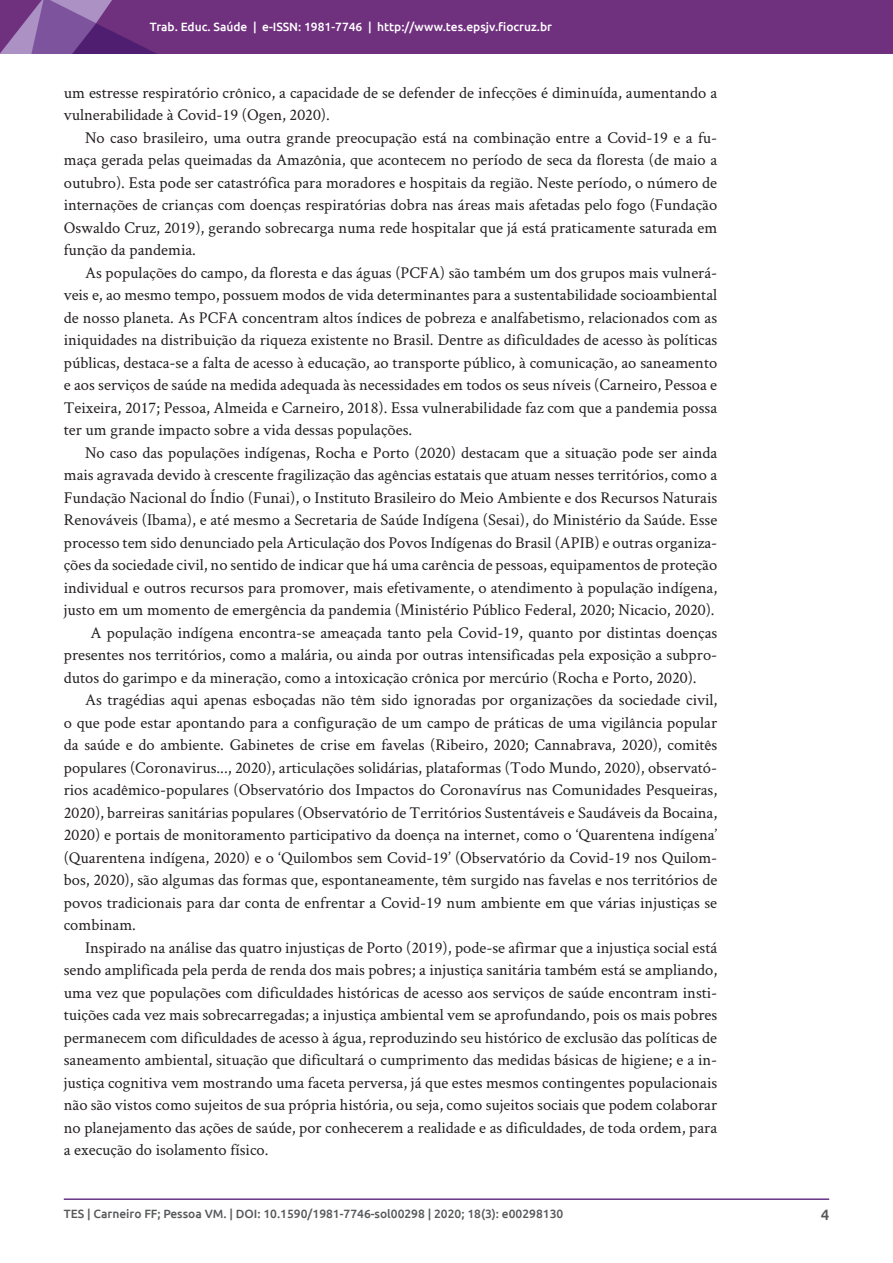
<style>
.page{position:relative;width:893px;height:1263px;background:#fff}
.page>*{position:absolute;margin:0;border:0;box-sizing:border-box;transform-origin:0 0}
.texto-comum{font:16.5px/22.5px "Crimson Text";color:#231f20;text-align:justify}
.t1{font:500 15px "Ubuntu";color:#57585a}
.t2{font:500 12px "Ubuntu";color:#57585a}
.t3{font:500 12px "Ubuntu";color:#fff}
</style>
<div class="page">
<hr style="left:64px;top:1198px;width:765px;height:2px;background:#693486">
<img style="left:0;top:0;width:893px;height:53px">
<p class="t3" style="left:150px;top:19px;width:404px">Trab. Educ. Saúde | e-ISSN: 1981-7746 | http://www.tes.epsjv.fiocruz.br</p>
<p class="texto-comum" style="left:64px;top:81px;width:655px">um estresse respiratório crônico, a capacidade de se defender de infecções é diminuída, aumentando a vulnerabilidade à Covid-19 (Ogen, 2020).</p>
<p class="texto-comum" style="left:64px;top:126px;width:655px;text-indent:21px">No caso brasileiro, uma outra grande preocupação está na combinação entre a Covid-19 e a fu&shy;maça gerada pelas queimadas da Amazônia, que acontecem no período de seca da floresta (de maio a outubro). Esta pode ser catastrófica para moradores e hospitais da região. Neste período, o número de internações de crianças com doenças respiratórias dobra nas áreas mais afetadas pelo fogo (Fundação Oswaldo Cruz, 2019), gerando sobrecarga numa rede hospitalar que já está praticamente saturada em função da pandemia.</p>
<p class="texto-comum" style="left:64px;top:261px;width:655px;text-indent:21px">As populações do campo, da floresta e das águas (PCFA) são também um dos grupos mais vulnerá&shy;veis e, ao mesmo tempo, possuem modos de vida determinantes para a sustentabilidade socioambiental de nosso planeta. As PCFA concentram altos índices de pobreza e analfabetismo, relacionados com as iniquidades na distribuição da riqueza existente no Brasil. Dentre as dificuldades de acesso às políticas públicas, destaca-se a falta de acesso à educação, ao transporte público, à comunicação, ao saneamento e aos serviços de saúde na medida adequada às necessidades em todos os seus níveis (Carneiro, Pessoa e Teixeira, 2017; Pessoa, Almeida e Carneiro, 2018). Essa vulnerabilidade faz com que a pandemia possa ter um grande impacto sobre a vida dessas populações.</p>
<p class="texto-comum" style="left:64px;top:441px;width:655px;text-indent:21px">No caso das populações indígenas, Rocha e Porto (2020) destacam que a situação pode ser ainda mais agravada devido à crescente fragilização das agências estatais que atuam nesses territórios, como a Fundação Nacional do Índio (Funai), o Instituto Brasileiro do Meio Ambiente e dos Recursos Naturais Renováveis (Ibama), e até mesmo a Secretaria de Saúde Indígena (Sesai), do Ministério da Saúde. Esse processo tem sido denunciado pela Articulação dos Povos Indígenas do Brasil (APIB) e outras organiza&shy;ções da sociedade civil, no sentido de indicar que há uma carência de pessoas, equipamentos de proteção individual e outros recursos para promover, mais efetivamente, o atendimento à população indígena, justo em um momento de emergência da pandemia (Ministério Público Federal, 2020; Nicacio, 2020).</p>
<p class="texto-comum" style="left:64px;top:621px;width:655px;text-indent:27px">A população indígena encontra-se ameaçada tanto pela Covid-19, quanto por distintas doenças presentes nos territórios, como a malária, ou ainda por outras intensificadas pela exposição a subpro&shy;dutos do garimpo e da mineração, como a intoxicação crônica por mercúrio (Rocha e Porto, 2020).</p>
<p class="texto-comum" style="left:64px;top:688px;width:655px;text-indent:21px">As tragédias aqui apenas esboçadas não têm sido ignoradas por organizações da sociedade civil, o que pode estar apontando para a configuração de um campo de práticas de uma vigilância popular da saúde e do ambiente. Gabinetes de crise em favelas (Ribeiro, 2020; Cannabrava, 2020), comitês populares (Coronavirus..., 2020), articulações solidárias, plataformas (Todo Mundo, 2020), observató&shy;rios acadêmico-populares (Observatório dos Impactos do Coronavírus nas Comunidades Pesqueiras, 2020), barreiras sanitárias populares (Observatório de Territórios Sustentáveis e Saudáveis da Bocaina, 2020) e portais de monitoramento participativo da doença na internet, como o ‘Quarentena indígena’ (Quarentena indígena, 2020) e o ‘Quilombos sem Covid-19’ (Observatório da Covid-19 nos Quilom&shy;bos, 2020), são algumas das formas que, espontaneamente, têm surgido nas favelas e nos territórios de povos tradicionais para dar conta de enfrentar a Covid-19 num ambiente em que várias injustiças se combinam.</p>
<p class="texto-comum" style="left:64px;top:936px;width:655px;text-indent:21px">Inspirado na análise das quatro injustiças de Porto (2019), pode-se afirmar que a injustiça social está sendo amplificada pela perda de renda dos mais pobres; a injustiça sanitária também está se ampliando, uma vez que populações com dificuldades históricas de acesso aos serviços de saúde encontram insti&shy;tuições cada vez mais sobrecarregadas; a injustiça ambiental vem se aprofundando, pois os mais pobres permanecem com dificuldades de acesso à água, reproduzindo seu histórico de exclusão das políticas de saneamento ambiental, situação que dificultará o cumprimento das medidas básicas de higiene; e a in&shy;justiça cognitiva vem mostrando uma faceta perversa, já que estes mesmos contingentes populacionais não são vistos como sujeitos de sua própria história, ou seja, como sujeitos sociais que podem colaborar no planejamento das ações de saúde, por conhecerem a realidade e as dificuldades, de toda ordem, para a execução do isolamento físico.</p>
<p class="t2" style="left:64px;top:1206px;width:501px">TES | Carneiro FF; Pessoa VM. | DOI: 10.1590/1981-7746-sol00298 | 2020; 18(3): e00298130</p>
<p class="t1" style="left:821px;top:1205px;width:10px">4</p>
</div>
